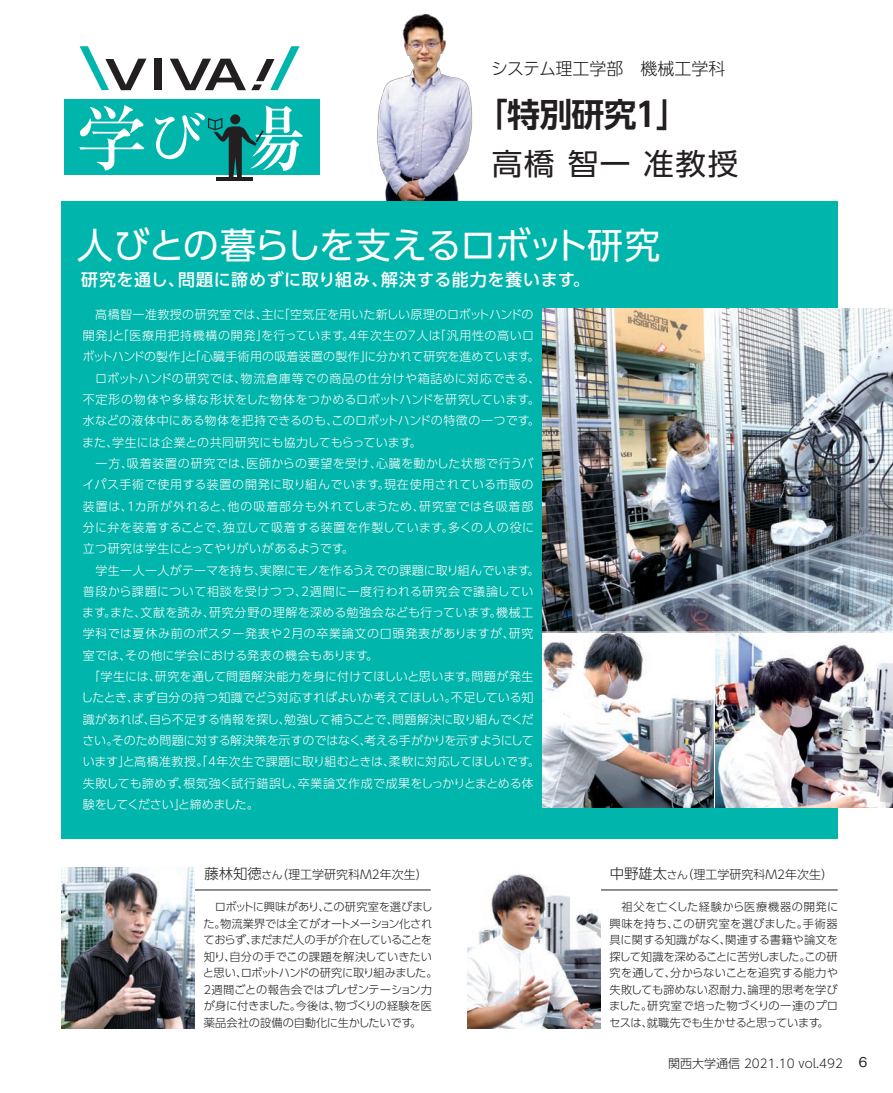
<style>
.page{position:relative;width:893px;height:1093px;background:#fff}
.page>*{position:absolute;margin:0;border:0;box-sizing:border-box;transform-origin:0 0}
.t1{font:36px "UD Shin Go Pr 6 N";letter-spacing:-.04em;color:#fff}
.t2{font:700 33px "UD Shin Go Pr 6 N De";letter-spacing:-.025em;color:#231f20}
.t3{font:29.7px "UD Shin Go Pr 6 N";letter-spacing:.05em;color:#231f20}
.t4{font:500 16.95px "UD Shin Go Pr 6 N";letter-spacing:.04em;color:#fff}
.t5{font:300 16.95px "UD Shin Go Pr 6 N";color:#231f20}
.t6{font:300 12px/21.3px "UD Shin Go Pr 6 N";letter-spacing:.02em;color:#fff}
.t7{font:300 12px "UD Shin Go Pr 6 N";color:#231f20}
.t8{font:300 11.25px/16.6px "UD Shin Go Pr 6 N";letter-spacing:-.02em;color:#231f20;text-align:justify}
.s1{font-size:14.4px}
.s2{font-size:10.8px}
.s3{font-family:"Gothic BBB Pr 6 N";font-weight:500;font-size:13.5px}
</style>
<div class="page">
<img style="left:377px;top:13px;width:96px;height:188px">
<div style="left:62px;top:201px;width:776px;height:637px;background:#00b5ac"></div>
<img style="left:542px;top:309px;width:351px;height:499px">
<hr style="left:714px;top:632px;width:1px;height:176px;background:#fff">
<hr style="left:542px;top:631px;width:351px;height:1px;background:#fff">
<hr style="left:527px;top:889px;width:311px;height:1px;background:#231f20">
<img style="left:468px;top:874px;width:133px;height:155px">
<hr style="left:140px;top:889px;width:291px;height:1px;background:#231f20">
<img style="left:62px;top:867px;width:132px;height:162px">
<div style="left:154px;top:59px;width:8px;height:31px;background:#231f20"></div>
<div style="left:64px;top:99px;width:255px;height:76px;background:#00b5ac"></div>
<svg style="left:80px;top:46px;width:66px;height:44px"></svg>
<svg style="left:170px;top:46px;width:130px;height:44px"></svg>
<svg style="left:79px;top:105px;width:65px;height:65px"></svg>
<svg style="left:155px;top:105px;width:148px;height:76px"></svg>
<hr style="left:217px;top:178px;width:36px;height:3px;background:#231f20">
<div style="left:265px;top:45px;width:17px;height:14px;background:#fff"></div>
<div style="left:97px;top:45px;width:18px;height:14px;background:#fff"></div>
<h3 class="t5" style="left:491px;top:55px;width:236px">システム理工学部　機械工学科</h3>
<h2 class="t2" style="left:475px;top:87px;width:216px">「特別研究１」</h2>
<h3 class="t3" style="left:492px;top:140px;width:248px">高橋 智一 准教授</h3>
<h1 class="t1" style="left:77px;top:216px;width:585px">人びとの暮らしを支えるロボット研究</h1>
<h3 class="t4" style="left:81px;top:266px;width:510px">研究を通し、問題に諦めずに取り組み、解決する能力を養います。</h3>
<p class="t6" style="left:82px;top:303px;width:460px">　高橋智一准教授の研究室では、主に「空気圧を用いた新しい原理のロボットハンドの開発」と「医療用把持機構の開発」を行っています。4年次生の7人は「汎用性の高いロボットハンドの製作」と「心臓手術用の吸着装置の製作」に分かれて研究を進めています。　ロボットハンドの研究では、物流倉庫等での商品の仕分けや箱詰めに対応できる、不定形の物体や多様な形状をした物体をつかめるロボットハンドを研究しています。水などの液体中にある物体を把持できるのも、このロボットハンドの特徴の一つです。また、学生には企業との共同研究にも協力してもらっています。<br>　一方、吸着装置の研究では、医師からの要望を受け、心臓を動かした状態で行うバイパス手術で使用する装置の開発に取り組んでいます。現在使用されている市販の装置は、1カ所が外れると、他の吸着部分も外れてしまうため、研究室では各吸着部分に弁を装着することで、独立して吸着する装置を作製しています。多くの人の役に立つ研究は学生にとってやりがいがあるようです。</p>
<p class="t6" style="left:81px;top:559px;width:460px;text-indent:14px">学生一人一人がテーマを持ち、実際にモノを作るうえでの課題に取り組んでいます。普段から課題について相談を受けつつ、2週間に一度行われる研究会で議論しています。また、文献を読み、研究分野の理解を深める勉強会なども行っています。機械工学科では夏休み前のポスター発表や2月の卒業論文の口頭発表がありますが、研究室では、その他に学会における発表の機会もあります。<br>　「学生には、研究を通して問題解決能力を身に付けてほしいと思います。問題が発生したとき、まず自分の持つ知識でどう対応すればよいか考えてほしい。不足している知識があれば、自ら不足する情報を探し、勉強して補うことで、問題解決に取り組んでください。そのため問題に対する解決策を示すのではなく、考える手がかりを示すようにしています」と高橋准教授。「4年次生で課題に取り組むときは、柔軟に対応してほしいです。失敗しても諦めず、根気強く試行錯誤し、卒業論文作成で成果をしっかりとまとめる体験をしてください」と締めました。</p>
<p class="t7" style="left:204px;top:864px;width:225px"><span class="s1">藤林知徳</span><span class="s2">さん</span>（理工学研究科M2年次生）</p>
<p class="t7" style="left:610px;top:864px;width:225px"><span class="s1">中野雄太</span><span class="s2">さん</span>（理工学研究科M2年次生）</p>
<p class="t8" style="left:203px;top:898px;width:236px;text-align:left">　ロボットに興味があり、この研究室を選びました。物流業界では全てがオートメーション化されておらず、まだまだ人の手が介在していることを知り、自分の手でこの課題を解決していきたいと思い、ロボットハンドの研究に取り組みました。<br>2週間ごとの報告会ではプレゼンテーション力が身に付きました。今後は、物づくりの経験を医薬品会社の設備の自動化に生かしたいです。</p>
<p class="t7" style="left:668px;top:1053px;width:201px">関西大学通信 2021.10 vol.492 <span class="s3">6</span></p>
<p class="t8" style="left:609px;top:898px;width:231px">　祖父を亡くした経験から医療機器の開発に興味を持ち、この研究室を選びました。手術器具に関する知識がなく、関連する書籍や論文を探して知識を深めることに苦労しました。この研究を通して、分からないことを追究する能力や失敗しても諦めない忍耐力、論理的思考を学びました。研究室で培った物づくりの一連のプロセスは、就職先でも生かせると思っています。</p>
</div>
